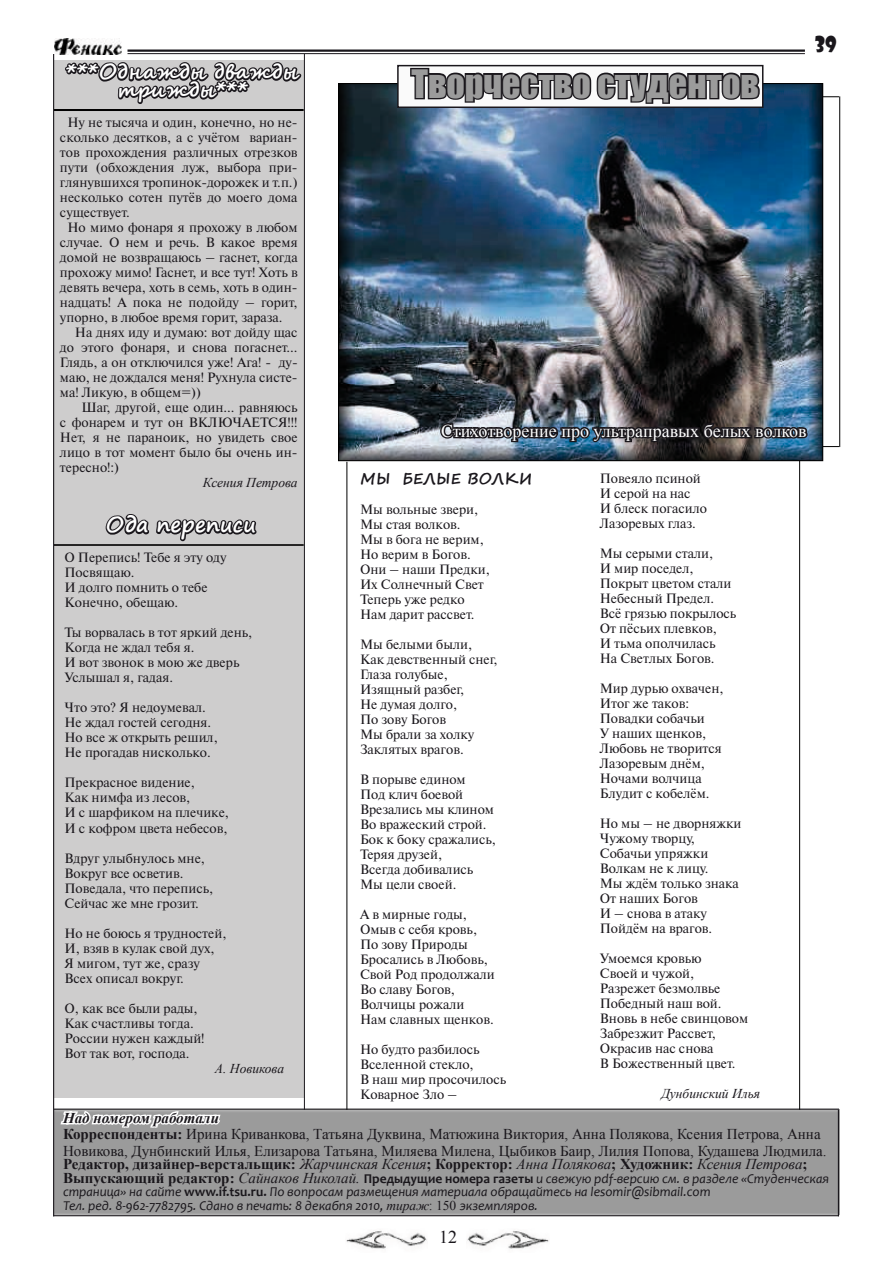
<style>
.page{position:relative;width:893px;height:1263px;background:#fff}
.page>*{position:absolute;margin:0;border:0;box-sizing:border-box;transform-origin:0 0}
.t1{font:36px "Impact";color:#9b9b9b}
.t2{font:700 21px/18px "Segoe Script";color:#fff;text-align:center}
.t3{font:700 21px "Segoe Print";color:#fff}
.t4{font:21px "Showcard Gothic";color:#1a171c}
.t5{font:18px "Times New Roman";color:#fff}
.t6{font:18px "Times New Roman";color:#1a171c}
.t7{font:15px/16.5px "Times New Roman";color:#1a171c}
.t8{font:700 15px "Times New Roman";color:#1a171c}
.t9{font:700 15px "Segoe Script";color:#1a171c}
.t10{font:13.5px/15px "Newton C";color:#1a171c}
.t11{font:italic 13.5px/13.5px "Candara";color:#1a171c}
.t12{font:italic 13.5px "Times New Roman";color:#1a171c}
.s1{font-weight:700;font-style:italic}
.s2{font-weight:700}
.s3{font-weight:400;font-style:italic}
.s4{font-family:"Times New Roman";font-weight:700;font-style:normal;font-size:15px}
.s5{font-family:"Times New Roman";font-size:15px}
.s6{font-weight:700;font-style:normal}
.s7{font-family:"Times New Roman"}
.s8{font-family:"Times New Roman";font-style:normal}
</style>
<div class="page">
<hr style="left:589px;top:446px;width:250px;height:1px;background:#010000">
<hr style="left:589px;top:96px;width:250px;height:1px;background:#010000">
<div style="left:54px;top:1110px;width:786px;height:105px;background:#9b9b9b"></div>
<svg style="left:60px;top:1118px;width:160px;height:10px"></svg>
<img style="left:54px;top:38px;width:68px;height:16px">
<hr style="left:128px;top:50px;width:677px;height:2px;background:#1a171c">
<hr style="left:128px;top:53px;width:677px;height:1px;background:#1a171c">
<img style="left:467px;top:1230px;width:82px;height:19px">
<img style="left:346px;top:1231px;width:81px;height:18px">
<div style="left:52px;top:1106px;width:795px;height:12px;background:#fff;opacity:.75"></div>
<hr style="left:54px;top:1108px;width:785px;height:2px;background:#1a171c">
<div style="left:51px;top:1213px;width:797px;height:11px;background:#fff;opacity:.75"></div>
<hr style="left:53px;top:1215px;width:786px;height:1px;background:#1a171c">
<div style="left:54px;top:61px;width:250px;height:1037px;background:#cecdcd"></div>
<svg style="left:63px;top:49px;width:241px;height:90px"></svg>
<svg style="left:105px;top:514px;width:152px;height:28px"></svg>
<hr style="left:304px;top:54px;width:1px;height:1056px;background:#1a171c">
<hr style="left:54px;top:109px;width:250px;height:1px;background:#010000">
<hr style="left:54px;top:110px;width:250px;height:1px;background:#010000">
<hr style="left:53px;top:54px;width:1px;height:1162px;background:#1a171c">
<img style="left:340px;top:85px;width:481px;height:374px">
<div style="left:398px;top:66px;width:365px;height:41px;background:#fafafa"></div>
<svg style="left:409px;top:68px;width:353px;height:50px"></svg>
<div style="left:397px;top:65px;width:366px;height:43px;border:2px solid #1a171c"></div>
<hr style="left:839px;top:96px;width:1px;height:351px;background:#010000">
<hr style="left:54px;top:544px;width:250px;height:1px;background:#010000">
<hr style="left:54px;top:545px;width:250px;height:1px;background:#010000">
<img style="left:438px;top:410px;width:372px;height:37px">
<hr style="left:838px;top:1110px;width:1px;height:106px;background:#1a171c">
<hr style="left:346px;top:462px;width:1px;height:648px;background:#010000">
<hr style="left:799px;top:461px;width:1px;height:649px;background:#010000">
<h2 class="t2" style="left:66px;top:63px;width:234px">***Однажды дважды трижды***</h2>
<p class="t10" style="left:68px;top:115px;width:232px">Ну не тысяча и один, конечно, но не-</p>
<p class="t10" style="left:60px;top:130px;width:239px">сколько десятков, а с учётом вариан-</p>
<p class="t10" style="left:60px;top:145px;width:239px">тов прохождения различных отрезков</p>
<p class="t10" style="left:60px;top:160px;width:239px">пути (обхождения луж, выбора при-</p>
<p class="t10" style="left:60px;top:175px;width:239px">глянувшихся тропинок-дорожек и т.п.)</p>
<p class="t10" style="left:60px;top:190px;width:239px">несколько сотен путёв до моего дома</p>
<p class="t10" style="left:60px;top:205px;width:71px">существует.</p>
<p class="t10" style="left:68px;top:220px;width:232px">Но мимо фонаря я прохожу в любом</p>
<p class="t10" style="left:60px;top:235px;width:239px">случае. О нем и речь. В какое время</p>
<p class="t10" style="left:60px;top:250px;width:239px">домой не возвращаюсь – гаснет, когда</p>
<p class="t10" style="left:60px;top:265px;width:239px">прохожу мимо! Гаснет, и все тут! Хоть в</p>
<p class="t10" style="left:60px;top:280px;width:239px">девять вечера, хоть в семь, хоть в один-</p>
<p class="t10" style="left:60px;top:295px;width:239px">надцать! А пока не подойду – горит,</p>
<p class="t10" style="left:60px;top:310px;width:224px">упорно, в любое время горит, зараза.</p>
<p class="t10" style="left:75px;top:325px;width:224px">На днях иду и думаю: вот дойду щас</p>
<p class="t10" style="left:60px;top:340px;width:239px">до этого фонаря, и снова погаснет…</p>
<p class="t10" style="left:60px;top:355px;width:239px">Глядь, а он отключился уже! Ага! - ду-</p>
<p class="t10" style="left:60px;top:370px;width:239px">маю, не дождался меня! Рухнула систе-</p>
<p class="t10" style="left:60px;top:385px;width:143px">ма! Ликую, в общем=))</p>
<p class="t10" style="left:81px;top:400px;width:218px">Шаг, другой, еще один… равняюсь</p>
<p class="t10" style="left:60px;top:415px;width:239px">с фонарем и тут он ВКЛЮЧАЕТСЯ!!!</p>
<p class="t10" style="left:60px;top:430px;width:239px">Нет, я не параноик, но увидеть свое</p>
<p class="t10" style="left:60px;top:445px;width:239px">лицо в тот момент было бы очень ин-</p>
<p class="t10" style="left:60px;top:460px;width:61px">тересно!:)</p>
<p class="t12" style="left:203px;top:474px;width:96px">Ксения Петрова</p>
<h2 class="t3" style="left:106px;top:506px;width:152px">Ода переписи</h2>
<p class="t10" style="left:64px;top:550px;width:164px">О Перепись! Тебе я эту оду<br>Посвящаю.<br>И долго помнить о тебе<br>Конечно, обещаю.</p>
<p class="t10" style="left:64px;top:625px;width:189px">Ты ворвалась в тот яркий день,<br>Когда не ждал тебя я.<br>И вот звонок в мою же дверь<br>Услышал я, гадая.</p>
<p class="t10" style="left:64px;top:700px;width:155px">Что это? Я недоумевал.<br>Не ждал гостей сегодня.<br>Но все ж открыть решил,<br>Не прогадав нисколько.</p>
<p class="t10" style="left:64px;top:775px;width:166px">Прекрасное видение,<br>Как нимфа из лесов,<br>И с шарфиком на плечике,<br>И с кофром цвета небесов,</p>
<p class="t10" style="left:64px;top:850px;width:150px">Вдруг улыбнулось мне,<br>Вокруг все осветив.<br>Поведала, что перепись,<br>Сейчас же мне грозит.</p>
<p class="t10" style="left:64px;top:925px;width:164px">Но не боюсь я трудностей,<br>И, взяв в кулак свой дух,<br>Я мигом, тут же, сразу<br>Всех описал вокруг.</p>
<p class="t10" style="left:64px;top:1000px;width:142px">О, как все были рады,<br>Как счастливы тогда.<br>России нужен каждый!<br>Вот так вот, господа.</p>
<p class="t12" style="left:215px;top:1059px;width:71px">А. Новикова</p>
<h1 class="t1" style="left:411px;top:56px;width:349px">Творчество студентов</h1>
<h2 class="t4" style="left:815px;top:31px;width:23px">39</h2>
<h3 class="t5" style="left:441px;top:419px;width:367px">Стихотворение про ультраправых белых волков</h3>
<p class="t9" style="left:360px;top:466px;width:174px">МЫ БЕЛЫЕ ВОЛКИ</p>
<p class="t10" style="left:360px;top:502px;width:131px">Мы вольные звери,<br>Мы стая волков.<br>Мы в бога не верим,<br>Но верим в Богов.<br>Они – наши Предки,<br>Их Солнечный Свет<br>Теперь уже редко<br>Нам дарит рассвет.</p>
<p class="t10" style="left:360px;top:637px;width:139px">Мы белыми были,<br>Как девственный снег,<br>Глаза голубые,<br>Изящный разбег,<br>Не думая долго,<br>По зову Богов<br>Мы брали за холку<br>Заклятых врагов.</p>
<p class="t10" style="left:360px;top:772px;width:137px">В порыве едином<br>Под клич боевой<br>Врезались мы клином<br>Во вражеский строй.<br>Бок к боку сражались,<br>Теряя друзей,<br>Всегда добивались<br>Мы цели своей.</p>
<p class="t10" style="left:360px;top:906px;width:136px">А в мирные годы,<br>Омыв с себя кровь,<br>По зову Природы<br>Бросались в Любовь,<br>Свой Род продолжали<br>Во славу Богов,<br>Волчицы рожали<br>Нам славных щенков.</p>
<p class="t10" style="left:360px;top:1041px;width:148px">Но будто разбилось<br>Вселенной стекло,<br>В наш мир просочилось<br>Коварное Зло –</p>
<p class="t10" style="left:600px;top:471px;width:109px">Повеяло псиной<br>И серой на нас<br>И блеск погасило<br>Лазоревых глаз.</p>
<p class="t10" style="left:600px;top:546px;width:138px">Мы серыми стали,<br>И мир поседел,<br>Покрыт цветом стали<br>Небесный Предел.<br>Всё грязью покрылось<br>От пёсьих плевков,<br>И тьма ополчилась<br>На Светлых Богов.</p>
<p class="t10" style="left:600px;top:681px;width:125px">Мир дурью охвачен,<br>Итог же таков:<br>Повадки собачьи<br>У наших щенков,<br>Любовь не творится<br>Лазоревым днём,<br>Ночами волчица<br>Блудит с кобелём.</p>
<p class="t10" style="left:600px;top:816px;width:143px">Но мы – не дворняжки<br>Чужому творцу,<br>Собачьи упряжки<br>Волкам не к лицу.<br>Мы ждём только знака<br>От наших Богов<br>И – снова в атаку<br>Пойдём на врагов.</p>
<p class="t10" style="left:600px;top:951px;width:150px">Умоемся кровью<br>Своей и чужой,<br>Разрежет безмолвье<br>Победный наш вой.<br>Вновь в небе свинцовом<br>Забрезжит Рассвет,<br>Окрасив нас снова<br>В Божественный цвет.</p>
<p class="t12" style="left:661px;top:1084px;width:100px">Дунбинский Илья</p>
<p class="t7" style="left:63px;top:1109px;width:765px"><span class="s1">Над номером работали<br></span><span class="s2">Корреспонденты:</span> Ирина Криванкова, Татьяна Дуквина, Матюжина Виктория, Анна Полякова, Ксения Петрова, Анна<br>Новикова, Дунбинский Илья, Елизарова Татьяна, Миляева Милена, Цыбиков Баир, Лилия Попова, Кудашева Людмила.</p>
<p class="t8" style="left:63px;top:1154px;width:746px">Редактор, дизайнер-верстальщик: <span class="s3">Жарчинская Ксения</span>; Корректор: <span class="s3">Анна Полякова</span>; Художник: <span class="s3">Ксения Петрова</span>;</p>
<p class="t11" style="left:63px;top:1172px;width:768px"><span class="s4">Выпускающий редактор:</span> <span class="s5">Сайнаков Николай.</span> <span class="s6">Предыдущие номера газеты</span> и свежую pdf-версию cм. в разделе «Студенческая страница» на сайте <span class="s6">www.if.tsu.ru.</span> По вопросам размещения материала обращайтесь на lesomir@sibmail.com<br>Тел. ред. 8-962-7782795. Сдано в печать: 8 декабпя 2010, <span class="s7">тираж</span><span class="s8">: 150</span> экземпляров.</p>
<h3 class="t6" style="left:439px;top:1224px;width:19px">12</h3>
</div>
